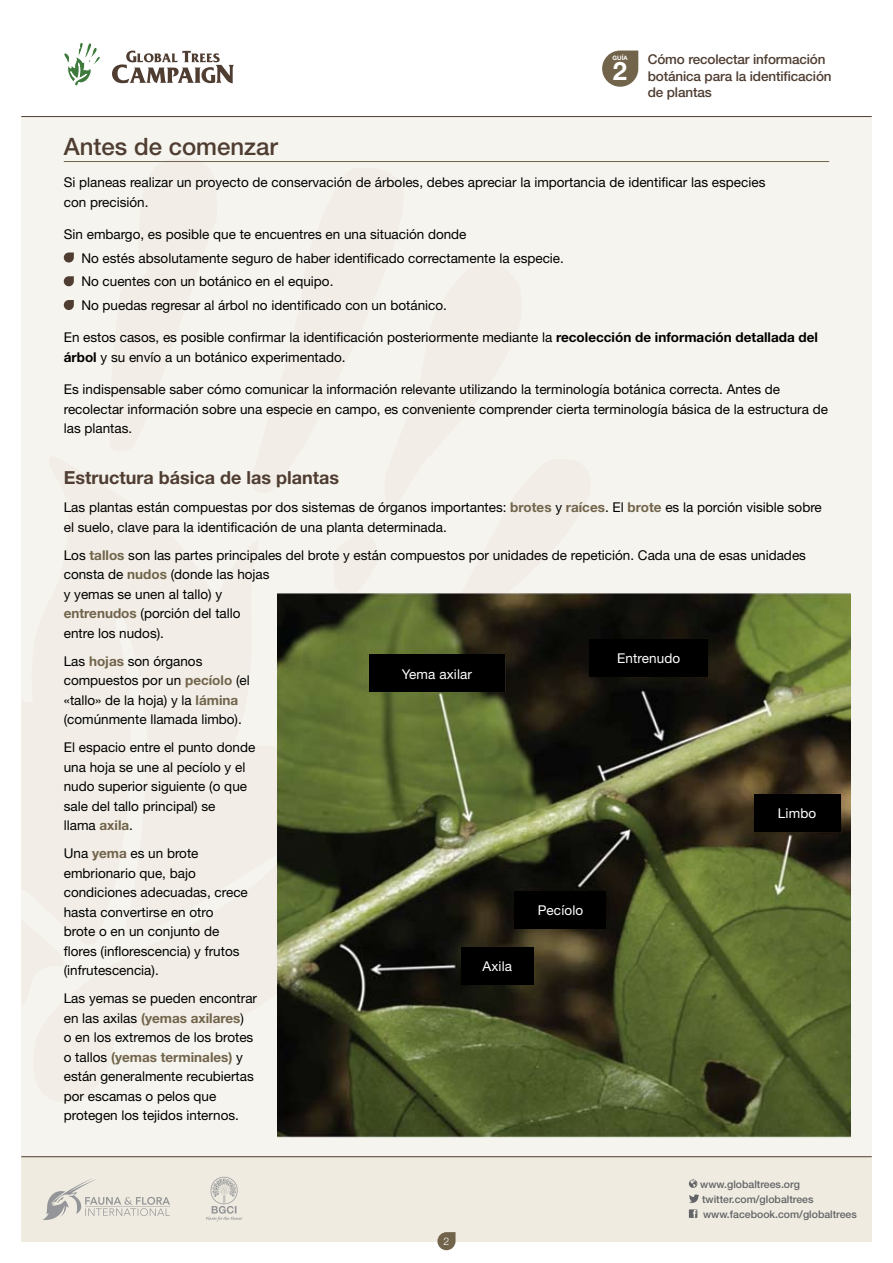
<style>
.page{position:relative;width:893px;height:1263px;background:#fff}
.page>*{position:absolute;margin:0;border:0;box-sizing:border-box;transform-origin:0 0}
.t1{font:700 25.5px "Helvetica Neue";color:#fff}
.t2{font:500 24px "Helvetica Neue";color:#4f3d32}
.t3{font:700 18px "Helvetica Neue";color:#4f3d32}
.t4{font:13.5px/19.5px "Helvetica Neue";color:#000}
.t5{font:500 13.5px/16.5px "Helvetica Neue";letter-spacing:-.01em;color:#4f3d32}
.t6{font:13.5px "Helvetica Neue";letter-spacing:.01em;color:#fff}
.t7{font:500 10.5px/15px "Helvetica Neue";color:#636467}
.t8{font:300 10.5px "Helvetica Neue";color:#fff}
.t9{font:700 6.15px "Helvetica Neue";color:#fff}
.s1{font-weight:700}
.s2{font-weight:700;color:#71644b}
</style>
<div class="page">
<div style="left:21px;top:116px;width:851px;height:1043px;background:#f6f4ee"></div>
<div style="left:21px;top:1157px;width:851px;height:85px;background:#efebe0"></div>
<svg style="left:43px;top:1178px;width:127px;height:42px"></svg>
<hr style="left:21px;top:116px;width:851px;height:1px;background:#4f3d32">
<hr style="left:21px;top:1156px;width:851px;height:1px;background:#4f3d32">
<svg style="left:64px;top:43px;width:36px;height:43px"></svg>
<svg style="left:112px;top:51px;width:122px;height:32px"></svg>
<hr style="left:64px;top:161px;width:765px;height:1px;background:#71644b">
<svg style="left:64px;top:252px;width:10px;height:11px"></svg>
<svg style="left:64px;top:276px;width:10px;height:10px"></svg>
<svg style="left:64px;top:300px;width:10px;height:10px"></svg>
<svg style="left:437px;top:1232px;width:19px;height:18px"></svg>
<svg style="left:602px;top:51px;width:36px;height:36px"></svg>
<svg style="left:206px;top:1177px;width:36px;height:44px"></svg>
<svg style="left:689px;top:1179px;width:8px;height:9px"></svg>
<svg style="left:689px;top:1194px;width:10px;height:9px"></svg>
<svg style="left:689px;top:1209px;width:8px;height:9px"></svg>
<img style="left:278px;top:593px;width:572px;height:544px">
<div style="left:369px;top:655px;width:136px;height:37px;background:#000"></div>
<div style="left:589px;top:639px;width:119px;height:37px;background:#000"></div>
<div style="left:754px;top:794px;width:86px;height:37px;background:#000"></div>
<div style="left:514px;top:891px;width:92px;height:37px;background:#000"></div>
<div style="left:461px;top:947px;width:73px;height:37px;background:#000"></div>
<p class="t9" style="left:613px;top:54px;width:17px">GUÍA</p>
<h1 class="t1" style="left:613px;top:55px;width:16px">2</h1>
<p class="t5" style="left:648px;top:51px;width:185px">Cómo recolectar información botánica para la identificación de plantas</p>
<h2 class="t2" style="left:64px;top:132px;width:216px">Antes de comenzar</h2>
<p class="t4" style="left:64px;top:172px;width:703px">Si planeas realizar un proyecto de conservación de árboles, debes apreciar la importancia de identificar las especies con precisión.</p>
<p class="t4" style="left:81px;top:222px;width:484px;line-height:23.7px;text-indent:-18px">Sin embargo, es posible que te encuentres en una situación donde<br>No estés absolutamente seguro de haber identificado correctamente la especie.<br>No cuentes con un botánico en el equipo.<br>No puedas regresar al árbol no identificado con un botánico.</p>
<p class="t4" style="left:64px;top:328px;width:756px">En estos casos, es posible confirmar la identificación posteriormente mediante la <span class="s1">recolección de información detallada del árbol</span> y su envío a un botánico experimentado.</p>
<p class="t4" style="left:64px;top:379px;width:766px">Es indispensable saber cómo comunicar la información relevante utilizando la terminología botánica correcta. Antes de recolectar información sobre una especie en campo, es conveniente comprender cierta terminología básica de la estructura de las plantas.</p>
<h3 class="t3" style="left:64px;top:467px;width:277px">Estructura básica de las plantas</h3>
<p class="t4" style="left:64px;top:498px;width:760px">Las plantas están compuestas por dos sistemas de órganos importantes: <span class="s2">brotes</span> y <span class="s2">raíces</span>. El <span class="s2">brote</span> es la porción visible sobre el suelo, clave para la identificación de una planta determinada.</p>
<p class="t4" style="left:64px;top:545px;width:744px">Los <span class="s2">tallos</span> son las partes principales del brote y están compuestos por unidades de repetición. Cada una de esas unidades consta de <span class="s2">nudos</span> (donde las hojas<br>y yemas se unen al tallo) y<br><span class="s2">entrenudos</span> (porción del tallo<br>entre los nudos).</p>
<p class="t4" style="left:64px;top:651px;width:188px">Las <span class="s2">hojas</span> son órganos compuestos por un <span class="s2">pecíolo</span> (el «tallo» de la hoja) y la <span class="s2">lámina </span>(comúnmente llamada limbo).</p>
<p class="t4" style="left:64px;top:738px;width:193px">El espacio entre el punto donde una hoja se une al pecíolo y el nudo superior siguiente (o que sale del tallo principal) se<br>llama <span class="s2">axila</span>.</p>
<p class="t4" style="left:64px;top:844px;width:186px">Una <span class="s2">yema</span> es un brote embrionario que, bajo condiciones adecuadas, crece hasta convertirse en otro brote o en un conjunto de flores (inflorescencia) y frutos (infrutescencia).</p>
<p class="t4" style="left:64px;top:989px;width:195px">Las yemas se pueden encontrar en las axilas <span class="s2">(yemas axilares</span>)<br>o en los extremos de los brotes o tallos <span class="s2">(yemas terminales)</span> y están generalmente recubiertas por escamas o pelos que protegen los tejidos internos.</p>
<p class="t6" style="left:617px;top:650px;width:65px">Entrenudo</p>
<p class="t6" style="left:402px;top:666px;width:72px">Yema axilar</p>
<p class="t6" style="left:778px;top:805px;width:40px">Limbo</p>
<p class="t6" style="left:538px;top:902px;width:47px">Pecíolo</p>
<p class="t6" style="left:483px;top:958px;width:31px">Axila</p>
<p class="t8" style="left:443px;top:1235px;width:7px">2</p>
<p class="t7" style="left:700px;top:1176px;width:158px">www.globaltrees.org twitter.com/globaltrees www.facebook.com/globaltrees</p>
</div>
